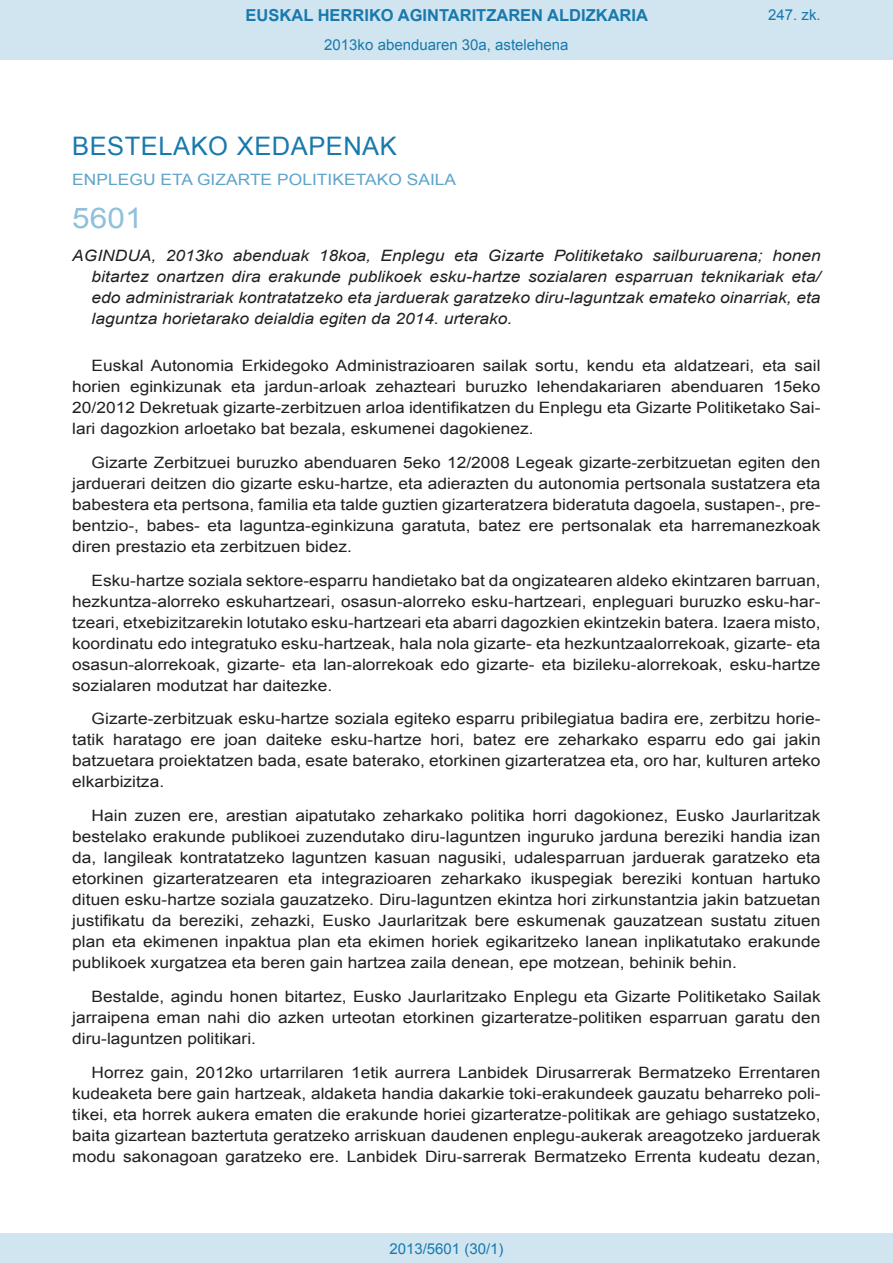
<style>
.page{position:relative;width:893px;height:1263px;background:#fff}
.page>*{position:absolute;margin:0;border:0;box-sizing:border-box;transform-origin:0 0}
.BOPVOrden{font:28.5px "Arial";color:#90c0db;scale:1.11 1}
.BOPVSeccion{font:25.5px "Arial";letter-spacing:.02em;color:#1879ad}
.t1{font:700 16.5px "Arial";color:#1879ad}
.BOPVDetalle{font:15.6px/21px "Arial";color:#231f20;text-align:justify;scale:1.11 1}
.BOPVTitulo{font:italic 15.6px/21px "Arial";color:#231f20;text-align:justify;scale:1.11 1}
.BOPVOrganismo{font:15.6px "Arial";letter-spacing:.005em;color:#5ea4ca;scale:1.11 1}
.Paginacion_Centro{font:15px "Arial";color:#1879ad}
</style>
<div class="page">
<div style="left:0;top:0;width:893px;height:60px;background:#d0e5f0"></div>
<div style="left:0;top:1233px;width:893px;height:30px;background:#d0e5f0"></div>
<p class="t1" style="left:246px;top:4px;width:404px">EUSKAL HERRIKO AGINTARITZAREN ALDIZKARIA</p>
<p class="Paginacion_Centro" style="left:324px;top:35px;width:246px">2013ko abenduaren 30a, astelehena</p>
<p class="Paginacion_Centro" style="left:768px;top:5px;width:54px">247. zk.</p>
<p class="BOPVSeccion" style="left:72px;top:129px;width:326px">BESTELAKO XEDAPENAK</p>
<p class="BOPVOrganismo" style="left:72px;top:169px;width:347px">ENPLEGU ETA GIZARTE POLITIKETAKO SAILA</p>
<p class="BOPVOrden" style="left:72px;top:199px;width:65px">5601</p>
<p class="BOPVTitulo" style="left:92px;top:246px;width:658px;text-indent:-19px">AGINDUA, 2013ko abenduak 18koa, Enplegu eta Gizarte Politiketako sailburuarena; honen bitartez onartzen dira erakunde publikoek esku-hartze sozialaren esparruan teknikariak eta/ edo administrariak kontratatzeko eta jarduerak garatzeko diru-laguntzak emateko oinarriak, eta laguntza horietarako deialdia egiten da 2014. urterako.</p>
<p class="BOPVDetalle" style="left:72px;top:355px;width:676px;text-indent:19px">Euskal Autonomia Erkidegoko Administrazioaren sailak sortu, kendu eta aldatzeari, eta sail horien eginkizunak eta jardun-arloak zehazteari buruzko lehendakariaren abenduaren 15eko 20/2012 Dekretuak gizarte-zerbitzuen arloa identifikatzen du Enplegu eta Gizarte Politiketako Sai&shy;lari dagozkion arloetako bat bezala, eskumenei dagokienez.</p>
<p class="BOPVDetalle" style="left:72px;top:452px;width:676px;text-indent:19px">Gizarte Zerbitzuei buruzko abenduaren 5eko 12/2008 Legeak gizarte-zerbitzuetan egiten den jarduerari deitzen dio gizarte esku-hartze, eta adierazten du autonomia pertsonala sustatzera eta babestera eta pertsona, familia eta talde guztien gizarteratzera bideratuta dagoela, sustapen-, pre&shy;bentzio-, babes- eta laguntza-eginkizuna garatuta, batez ere pertsonalak eta harremanezkoak diren prestazio eta zerbitzuen bidez.</p>
<p class="BOPVDetalle" style="left:72px;top:570px;width:676px;text-indent:19px">Esku-hartze soziala sektore-esparru handietako bat da ongizatearen aldeko ekintzaren barruan, hezkuntza-alorreko eskuhartzeari, osasun-alorreko esku-hartzeari, enpleguari buruzko esku-har&shy;tzeari, etxebizitzarekin lotutako esku-hartzeari eta abarri dagozkien ekintzekin batera. Izaera misto, koordinatu edo integratuko esku-hartzeak, hala nola gizarte- eta hezkuntzaalorrekoak, gizarte- eta osasun-alorrekoak, gizarte- eta lan-alorrekoak edo gizarte- eta bizileku-alorrekoak, esku-hartze sozialaren modutzat har daitezke.</p>
<p class="BOPVDetalle" style="left:72px;top:708px;width:676px;text-indent:19px">Gizarte-zerbitzuak esku-hartze soziala egiteko esparru pribilegiatua badira ere, zerbitzu horie&shy;tatik haratago ere joan daiteke esku-hartze hori, batez ere zeharkako esparru edo gai jakin batzuetara proiektatzen bada, esate baterako, etorkinen gizarteratzea eta, oro har, kulturen arteko elkarbizitza.</p>
<p class="BOPVDetalle" style="left:72px;top:805px;width:676px;text-indent:19px">Hain zuzen ere, arestian aipatutako zeharkako politika horri dagokionez, Eusko Jaurlaritzak bestelako erakunde publikoei zuzendutako diru-laguntzen inguruko jarduna bereziki handia izan da, langileak kontratatzeko laguntzen kasuan nagusiki, udalesparruan jarduerak garatzeko eta etorkinen gizarteratzearen eta integrazioaren zeharkako ikuspegiak bereziki kontuan hartuko dituen esku-hartze soziala gauzatzeko. Diru-laguntzen ekintza hori zirkunstantzia jakin batzuetan justifikatu da bereziki, zehazki, Eusko Jaurlaritzak bere eskumenak gauzatzean sustatu zituen plan eta ekimenen inpaktua plan eta ekimen horiek egikaritzeko lanean inplikatutako erakunde publikoek xurgatzea eta beren gain hartzea zaila denean, epe motzean, behinik behin.</p>
<p class="BOPVDetalle" style="left:72px;top:986px;width:676px;text-indent:19px">Bestalde, agindu honen bitartez, Eusko Jaurlaritzako Enplegu eta Gizarte Politiketako Sailak jarraipena eman nahi dio azken urteotan etorkinen gizarteratze-politiken esparruan garatu den diru-laguntzen politikari.</p>
<p class="BOPVDetalle" style="left:72px;top:1062px;width:676px;text-indent:19px">Horrez gain, 2012ko urtarrilaren 1etik aurrera Lanbidek Dirusarrerak Bermatzeko Errentaren kudeaketa bere gain hartzeak, aldaketa handia dakarkie toki-erakundeek gauzatu beharreko poli&shy;tikei, eta horrek aukera ematen die erakunde horiei gizarteratze-politikak are gehiago sustatzeko, baita gizartean baztertuta geratzeko arriskuan daudenen enplegu-aukerak areagotzeko jarduerak modu sakonagoan garatzeko ere. Lanbidek Diru-sarrerak Bermatzeko Errenta kudeatu dezan,</p>
<p class="Paginacion_Centro" style="left:389px;top:1238px;width:116px">2013/5601 (30/1)</p>
</div>
